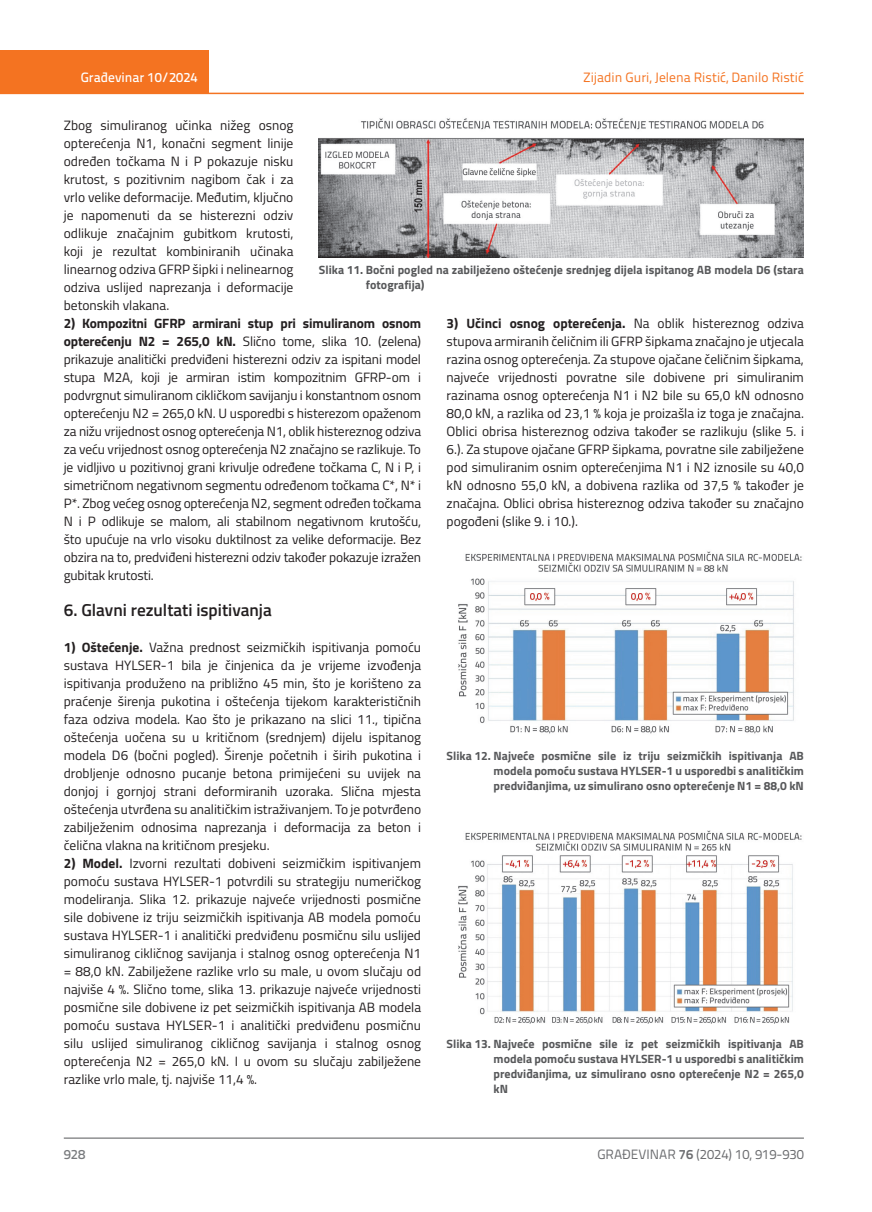
<style>
.page{position:relative;width:872px;height:1212px;background:#fff}
.page>*{position:absolute;margin:0;border:0;box-sizing:border-box;transform-origin:0 0}
.t1{font:600 17.25px "Titillium";color:#231f20}
.t2{font:13.5px/18px "Titillium";color:#231f20;text-align:justify}
.t3{font:13.5px "Titillium Text 22 L";color:#f47321}
.t4{font:13.5px "Titillium Text 22 L";color:#6c6d70}
.t5{font:500 13.5px "Titillium Text 22 L";color:#fff}
.t6{font:500 13.5px "Titillium Text 22 L";color:#787a7d}
.t7{font:700 12px/15px "Titillium";color:#57585a;text-align:justify}
.s1{font-weight:700}
</style>
<div class="page">
<div style="left:0;top:50px;width:208px;height:44px;background:#f47321"></div>
<hr style="left:0;top:93px;width:804px;height:1px;background:#f47321">
<hr style="left:64px;top:1138px;width:740px;height:1px;background:#57585a">
<img style="left:319px;top:118px;width:484px;height:139px">
<img style="left:458px;top:551px;width:344px;height:183px">
<img style="left:458px;top:830px;width:344px;height:194px">
<p class="t5" style="left:81px;top:67px;width:118px">Građevinar 10/2024</p>
<p class="t3" style="left:583px;top:68px;width:222px">Zijadin Guri, Jelena Ristić, Danilo Ristić</p>
<p class="t2" style="left:64px;top:115px;width:231px">Zbog simuliranog učinka nižeg osnog opterećenja N1, konačni segment linije određen točkama N i P pokazuje nisku krutost, s pozitivnim nagibom čak i za vrlo velike deformacije. Međutim, ključno je napomenuti da se histerezni odziv odlikuje značajnim gubitkom krutosti, koji je rezultat kombiniranih učinaka linearnog odziva GFRP šipki i nelinearnog odziva uslijed naprezanja i deformacije betonskih vlakana.</p>
<p class="t2" style="left:64px;top:313px;width:359px"><span class="s1">2) Kompozitni GFRP armirani stup pri simuliranom osnom opterećenju N2 = 265,0 kN.</span> Slično tome, slika 10. (zelena) prikazuje analitički predviđeni histerezni odziv za ispitani model stupa M2A, koji je armiran istim kompozitnim GFRP-om i podvrgnut simuliranom cikličkom savijanju i konstantnom osnom opterećenju N2 = 265,0 kN. U usporedbi s histerezom opaženom za nižu vrijednost osnog opterećenja N1, oblik histereznog odziva za veću vrijednost osnog opterećenja N2 značajno se razlikuje. To je vidljivo u pozitivnoj grani krivulje određene točkama C, N i P, i simetričnom negativnom segmentu određenom točkama C*, N* i P*. Zbog većeg osnog opterećenja N2, segment određen točkama N i P odlikuje se malom, ali stabilnom negativnom krutošću, što upućuje na vrlo visoku duktilnost za velike deformacije. Bez obzira na to, predviđeni histerezni odziv također pokazuje izražen gubitak krutosti.</p>
<p class="t1" style="left:64px;top:597px;width:209px">6. Glavni rezultati ispitivanja</p>
<p class="t2" style="left:64px;top:638px;width:359px"><span class="s1">1) Oštećenje.</span> Važna prednost seizmičkih ispitivanja pomoću sustava HYLSER-1 bila je činjenica da je vrijeme izvođenja ispitivanja produženo na približno 45 min, što je korišteno za praćenje širenja pukotina i oštećenja tijekom karakterističnih faza odziva modela. Kao što je prikazano na slici 11., tipična oštećenja uočena su u kritičnom (srednjem) dijelu ispitanog modela D6 (bočni pogled). Širenje početnih i širih pukotina i drobljenje odnosno pucanje betona primijećeni su uvijek na donjoj i gornjoj strani deformiranih uzoraka. Slična mjesta oštećenja utvrđena su analitičkim istraživanjem. To je potvrđeno zabilježenim odnosima naprezanja i deformacija za beton i čelična vlakna na kritičnom presjeku.</p>
<p class="t2" style="left:64px;top:854px;width:359px"><span class="s1">2) Model.</span> Izvorni rezultati dobiveni seizmičkim ispitivanjem pomoću sustava HYLSER-1 potvrdili su strategiju numeričkog modeliranja. Slika 12. prikazuje najveće vrijednosti posmične sile dobivene iz triju seizmičkih ispitivanja AB modela pomoću sustava HYLSER-1 i analitički predviđenu posmičnu silu uslijed simuliranog cikličnog savijanja i stalnog osnog opterećenja N1 = 88,0 kN. Zabilježene razlike vrlo su male, u ovom slučaju od najviše 4 %. Slično tome, slika 13. prikazuje najveće vrijednosti posmične sile dobivene iz pet seizmičkih ispitivanja AB modela pomoću sustava HYLSER-1 i analitički predviđenu posmičnu silu uslijed simuliranog cikličnog savijanja i stalnog osnog opterećenja N2 = 265,0 kN. I u ovom su slučaju zabilježene razlike vrlo male, tj. najviše 11,4 %.</p>
<p class="t7" style="left:366px;top:261px;width:439px;text-indent:-47px">Slika 11. Bočni pogled na zabilježeno oštećenje srednjeg dijela ispitanog AB modela D6 (stara fotografija)</p>
<p class="t2" style="left:446px;top:313px;width:359px"><span class="s1">3) Učinci osnog opterećenja.</span> Na oblik histereznog odziva stupova armiranih čeličnim ili GFRP šipkama značajno je utjecala razina osnog opterećenja. Za stupove ojačane čeličnim šipkama, najveće vrijednosti povratne sile dobivene pri simuliranim razinama osnog opterećenja N1 i N2 bile su 65,0 kN odnosno 80,0 kN, a razlika od 23,1 % koja je proizašla iz toga je značajna.<br>Oblici obrisa histereznog odziva također se razlikuju (slike 5. i 6.). Za stupove ojačane GFRP šipkama, povratne sile zabilježene pod simuliranim osnim opterećenjima N1 i N2 iznosile su 40,0 kN odnosno 55,0 kN, a dobivena razlika od 37,5 % također je značajna. Oblici obrisa histereznog odziva također su značajno pogođeni (slike 9. i 10.).</p>
<p class="t7" style="left:493px;top:748px;width:312px;text-indent:-47px">Slika 12. Najveće posmične sile iz triju seizmičkih ispitivanja AB modela pomoću sustava HYLSER-1 u usporedbi s analitičkim predviđanjima, uz simulirano osno opterećenje N1 = 88,0 kN</p>
<p class="t7" style="left:493px;top:1036px;width:312px;text-indent:-47px">Slika 13. Najveće posmične sile iz pet seizmičkih ispitivanja AB modela pomoću sustava HYLSER-1 u usporedbi s analitičkim predviđanjima, uz simulirano osno opterećenje N2 = 265,0 kN</p>
<p class="t6" style="left:64px;top:1144px;width:23px">928</p>
<p class="t4" style="left:597px;top:1144px;width:208px">GRAĐEVINAR <span class="s1">76</span> (2024) 10, 919-930</p>
</div>
